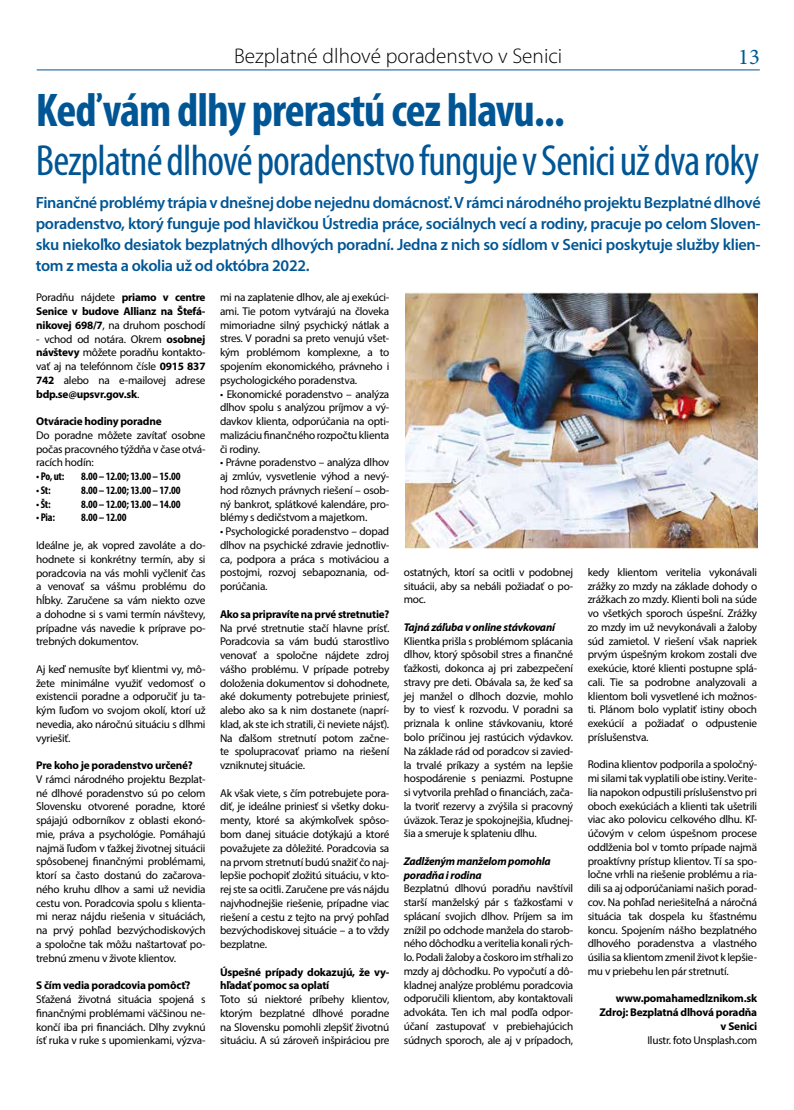
<style>
.page{position:relative;width:794px;height:1110px;background:#fff}
.page>*{position:absolute;margin:0;border:0;box-sizing:border-box;transform-origin:0 0}
.t1{font:700 condensed 47.5px "Myriad Pro";letter-spacing:-.02em;color:#005695}
.t2{font:condensed 43.75px "Myriad Pro";letter-spacing:-.02em;color:#005695}
.t3{font:22.5px "Minion Pro";color:#005995}
.t4{font:300 21.25px "Myriad Pro";color:#000}
.t5{font:600 16.25px/21.2px "Myriad Pro";letter-spacing:-.02em;color:#005695;text-align:justify}
.t6{font:11.25px/13.8px "Myriad Pro";letter-spacing:-.02em;color:#000;text-align:justify}
.t7{font:700 11.25px/13.8px "Myriad Pro";letter-spacing:-.02em;color:#000;text-align:justify}
.t8{font:700 condensed 11.25px "Myriad Pro";letter-spacing:-.02em;color:#000}
.t9{font:italic 700 11.25px/13.8px "Myriad Pro";letter-spacing:-.02em;color:#000}
.s1{font-weight:400}
.s2{font-weight:700}
</style>
<div class="page">
<hr style="left:37px;top:70px;width:723px;height:1px;background:#005695">
<img style="left:405px;top:293px;width:352px;height:255px">
<h3 class="t4" style="left:234px;top:43px;width:330px">Bezplatné dlhové poradenstvo v Senici</h3>
<h3 class="t3" style="left:738px;top:41px;width:23px">13</h3>
<h1 class="t1" style="left:36px;top:80px;width:531px">Keď vám dlhy prerastú cez hlavu...</h1>
<h2 class="t2" style="left:36px;top:133px;width:725px">Bezplatné dlhové poradenstvo funguje v Senici už dva roky</h2>
<p class="t5" style="left:36px;top:191px;width:726px">Finančné problémy trápia v dnešnej dobe nejednu domácnosť. V rámci národného projektu Bezplatné dlhové poradenstvo, ktorý funguje pod hlavičkou Ústredia práce, sociálnych vecí a rodiny, pracuje po celom Sloven&shy;sku niekoľko desiatok bezplatných dlhových poradní. Jedna z nich so sídlom v Senici poskytuje služby klien&shy;tom z mesta a okolia už od októbra 2022.</p>
<p class="t7" style="left:36px;top:290px;width:171px"><span class="s1">Poradňu nájdete</span> priamo v centre Senice v budove Allianz na Štefá&shy;nikovej 698/7<span class="s1">, na druhom poschodí</span></p>
<p class="t6" style="left:36px;top:331px;width:171px">- vchod od notára. Okrem <span class="s2">osobnej návštevy</span> môžete poradňu kontakto&shy;vať aj na telefónnom čísle <span class="s2">0915 837<br>742</span> alebo na e-mailovej adrese <span class="s2">bdp.se@upsvr.gov.sk</span>.</p>
<p class="t7" style="left:36px;top:414px;width:127px">Otváracie hodiny poradne</p>
<p class="t6" style="left:36px;top:428px;width:171px">Do poradne môžete zavítať osobne počas pracovného týždňa v čase otvá&shy;racích hodín:</p>
<p class="t8" style="left:36px;top:469px;width:30px">• Po, ut:</p>
<p class="t8" style="left:81px;top:469px;width:101px">8.00 – 12.00; 13.00 – 15.00</p>
<p class="t8" style="left:36px;top:483px;width:16px">• St:</p>
<p class="t8" style="left:81px;top:483px;width:101px">8.00 – 12.00; 13.00 – 17.00</p>
<p class="t8" style="left:36px;top:497px;width:16px">• Št:</p>
<p class="t8" style="left:81px;top:497px;width:101px">8.00 – 12.00; 13.00 – 14.00</p>
<p class="t8" style="left:36px;top:510px;width:20px">• Pia:</p>
<p class="t8" style="left:81px;top:510px;width:47px">8.00 – 12.00</p>
<p class="t6" style="left:36px;top:538px;width:171px">Ideálne je, ak vopred zavoláte a do&shy;hodnete si konkrétny termín, aby si poradcovia na vás mohli vyčleniť čas a venovať sa vášmu problému do hĺbky. Zaručene sa vám niekto ozve a dohodne si s vami termín návštevy, prípadne vás navedie k príprave po&shy;trebných dokumentov.</p>
<p class="t6" style="left:36px;top:661px;width:171px">Aj keď nemusíte byť klientmi vy, mô&shy;žete minimálne využiť vedomosť o existencii poradne a odporučiť ju ta&shy;kým ľuďom vo svojom okolí, ktorí už nevedia, ako náročnú situáciu s dlhmi vyriešiť.</p>
<p class="t7" style="left:36px;top:757px;width:158px">Pre koho je poradenstvo určené?</p>
<p class="t6" style="left:36px;top:771px;width:171px">V rámci národného projektu Bezplat&shy;né dlhové poradenstvo sú po celom Slovensku otvorené poradne, ktoré spájajú odborníkov z oblasti ekonó&shy;mie, práva a psychológie. Pomáhajú najmä ľuďom v ťažkej životnej situácii spôsobenej finančnými problémami, ktorí sa často dostanú do začarova&shy;ného kruhu dlhov a sami už nevidia cestu von. Poradcovia spolu s klienta&shy;mi neraz nájdu riešenia v situáciách, na prvý pohľad bezvýchodiskových a spoločne tak môžu naštartovať po&shy;trebnú zmenu v živote klientov.</p>
<p class="t7" style="left:36px;top:977px;width:156px">S čím vedia poradcovia pomôcť?</p>
<p class="t6" style="left:36px;top:991px;width:171px">Sťažená životná situácia spojená s finančnými problémami väčšinou ne&shy;končí iba pri financiách. Dlhy zvyknú ísť ruka v ruke s upomienkami, výzva-</p>
<p class="t6" style="left:220px;top:290px;width:171px">mi na zaplatenie dlhov, ale aj exekúci&shy;ami. Tie potom vytvárajú na človeka mimoriadne silný psychický nátlak a stres. V poradni sa preto venujú všet&shy;kým problémom komplexne, a to spojením ekonomického, právneho i psychologického poradenstva.</p>
<p class="t6" style="left:220px;top:386px;width:171px">• Ekonomické poradenstvo – analýza dlhov spolu s analýzou príjmov a vý&shy;davkov klienta, odporúčania na opti&shy;malizáciu finančného rozpočtu klienta či rodiny.</p>
<p class="t6" style="left:220px;top:455px;width:171px">• Právne poradenstvo – analýza dlhov aj zmlúv, vysvetlenie výhod a nevý&shy;hod rôznych právnych riešení – osob&shy;ný bankrot, splátkové kalendáre, pro&shy;blémy s dedičstvom a majetkom.</p>
<p class="t6" style="left:220px;top:524px;width:171px">• Psychologické poradenstvo – dopad dlhov na psychické zdravie jednotliv&shy;ca, podpora a práca s motiváciou a postojmi, rozvoj sebapoznania, od&shy;porúčania.</p>
<p class="t7" style="left:220px;top:606px;width:171px">Ako sa pripravíte na prvé stretnutie?</p>
<p class="t6" style="left:220px;top:620px;width:171px">Na prvé stretnutie stačí hlavne prísť.<br>Poradcovia sa vám budú starostlivo venovať a spoločne nájdete zdroj vášho problému. V prípade potreby doloženia dokumentov si dohodnete, aké dokumenty potrebujete priniesť, alebo ako sa k nim dostanete (naprí&shy;klad, ak ste ich stratili, či neviete nájsť).<br>Na ďalšom stretnutí potom začne&shy;te spolupracovať priamo na riešení vzniknutej situácie.</p>
<p class="t6" style="left:220px;top:785px;width:171px">Ak však viete, s čím potrebujete pora&shy;diť, je ideálne priniesť si všetky doku&shy;menty, ktoré sa akýmkoľvek spôso&shy;bom danej situácie dotýkajú a ktoré považujete za dôležité. Poradcovia sa na prvom stretnutí budú snažiť čo naj&shy;lepšie pochopiť zložitú situáciu, v kto&shy;rej ste sa ocitli. Zaručene pre vás nájdu najvhodnejšie riešenie, prípadne viac riešení a cestu z tejto na prvý pohľad bezvýchodiskovej situácie – a to vždy bezplatne.</p>
<p class="t7" style="left:220px;top:964px;width:171px">Úspešné prípady dokazujú, že vy&shy;hľadať pomoc sa oplatí</p>
<p class="t6" style="left:220px;top:991px;width:171px">Toto sú niektoré príbehy klientov, ktorým bezplatné dlhové poradne na Slovensku pomohli zlepšiť životnú situáciu. A sú zároveň inšpiráciou pre</p>
<p class="t6" style="left:404px;top:565px;width:171px">ostatných, ktorí sa ocitli v podobnej situácii, aby sa nebáli požiadať o po&shy;moc.</p>
<p class="t9" style="left:404px;top:619px;width:153px">Tajná záľuba v online stávkovaní</p>
<p class="t6" style="left:404px;top:633px;width:171px">Klientka prišla s problémom splácania dlhov, ktorý spôsobil stres a finančné ťažkosti, dokonca aj pri zabezpečení stravy pre deti. Obávala sa, že keď sa jej manžel o dlhoch dozvie, mohlo by to viesť k rozvodu. V poradni sa priznala k online stávkovaniu, ktoré bolo príčinou jej rastúcich výdavkov.<br>Na základe rád od poradcov si zavied&shy;la trvalé príkazy a systém na lepšie hospodárenie s peniazmi. Postupne si vytvorila prehľad o financiách, zača&shy;la tvoriť rezervy a zvýšila si pracovný úväzok. Teraz je spokojnejšia, kľudnej&shy;šia a smeruje k splateniu dlhu.</p>
<p class="t9" style="left:404px;top:853px;width:148px">Zadlženým manželom pomohla poradňa i rodina</p>
<p class="t6" style="left:404px;top:881px;width:171px">Bezplatnú dlhovú poradňu navštívil starší manželský pár s ťažkosťami v splácaní svojich dlhov. Príjem sa im znížil po odchode manžela do starob&shy;ného dôchodku a veritelia konali rých&shy;lo. Podali žaloby a čoskoro im stŕhali zo mzdy aj dôchodku. Po vypočutí a dô&shy;kladnej analýze problému poradcovia odporučili klientom, aby kontaktovali advokáta. Ten ich mal podľa odpor&shy;účaní zastupovať v prebiehajúcich súdnych sporoch, ale aj v prípadoch,</p>
<p class="t6" style="left:587px;top:564px;width:171px">kedy klientom veritelia vykonávali zrážky zo mzdy na základe dohody o zrážkach zo mzdy. Klienti boli na súde vo všetkých sporoch úspešní. Zrážky zo mzdy im už nevykonávali a žaloby súd zamietol. V riešení však napriek prvým úspešným krokom zostali dve exekúcie, ktoré klienti postupne splá&shy;cali. Tie sa podrobne analyzovali a klientom boli vysvetlené ich možnos&shy;ti. Plánom bolo vyplatiť istiny oboch exekúcií a požiadať o odpustenie príslušenstva.</p>
<p class="t6" style="left:587px;top:757px;width:171px">Rodina klientov podporila a spoločný&shy;mi silami tak vyplatili obe istiny. Verite&shy;lia napokon odpustili príslušenstvo pri oboch exekúciách a klienti tak ušetrili viac ako polovicu celkového dlhu. Kľ&shy;účovým v celom úspešnom procese oddlženia bol v tomto prípade najmä proaktívny prístup klientov. Tí sa spo&shy;ločne vrhli na riešenie problému a ria&shy;dili sa aj odporúčaniami našich porad&shy;cov. Na pohľad neriešiteľná a náročná situácia tak dospela ku šťastnému koncu. Spojením nášho bezplatného dlhového poradenstva a vlastného úsilia sa klientom zmenil život k lepšie&shy;mu v priebehu len pár stretnutí.</p>
<p class="t7" style="left:599px;top:990px;width:159px;text-align:right">www.pomahamedlznikom.sk<br>Zdroj: Bezplatná dlhová poradňa v Senici</p>
<p class="t6" style="left:647px;top:1032px;width:111px">Ilustr. foto Unsplash.com</p>
</div>
